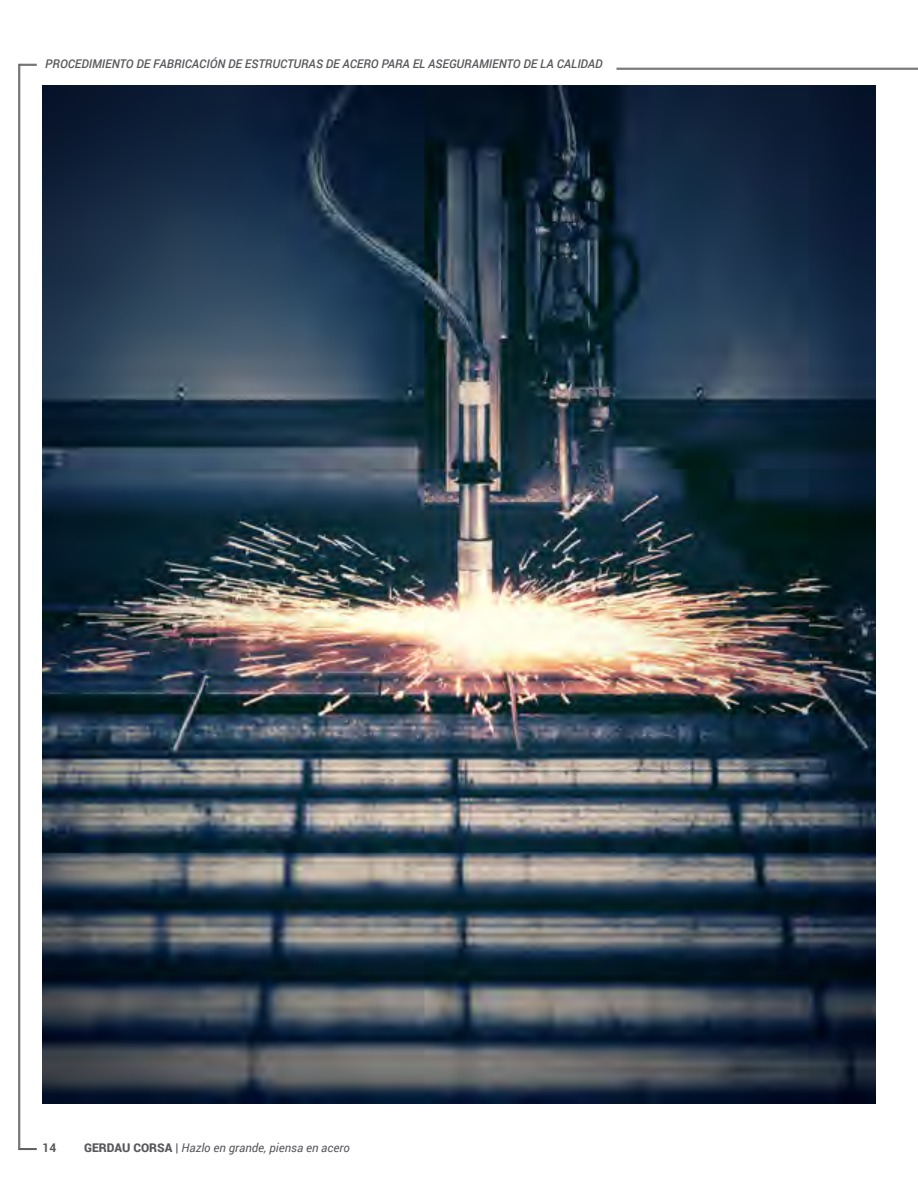
<style>
.page{position:relative;width:918px;height:1188px;background:#fff}
.page>*{position:absolute;margin:0;border:0;box-sizing:border-box;transform-origin:0 0}
.t1{font:italic 500 12px "Roboto";color:#59585c}
.t2{font:italic 12px "Roboto";color:#59585c}
.t3{font:700 12px "Roboto";color:#59585c}
.s1{font-weight:900;font-style:normal}
</style>
<div class="page">
<hr style="left:616px;top:68px;width:302px;height:1px;background:#59585c">
<hr style="left:616px;top:69px;width:302px;height:1px;background:#59585c">
<svg style="left:18px;top:64px;width:19px;height:1086px"></svg>
<img style="left:43px;top:85px;width:832px;height:1018px">
<p class="t1" style="left:45px;top:55px;width:559px">PROCEDIMIENTO DE FABRICACIÓN DE ESTRUCTURAS DE ACERO PARA EL ASEGURAMIENTO DE LA CALIDAD</p>
<p class="t3" style="left:43px;top:1139px;width:15px">14</p>
<p class="t2" style="left:84px;top:1139px;width:267px"><span class="s1">GERDAU CORSA |</span> Hazlo en grande, piensa en acero</p>
</div>
